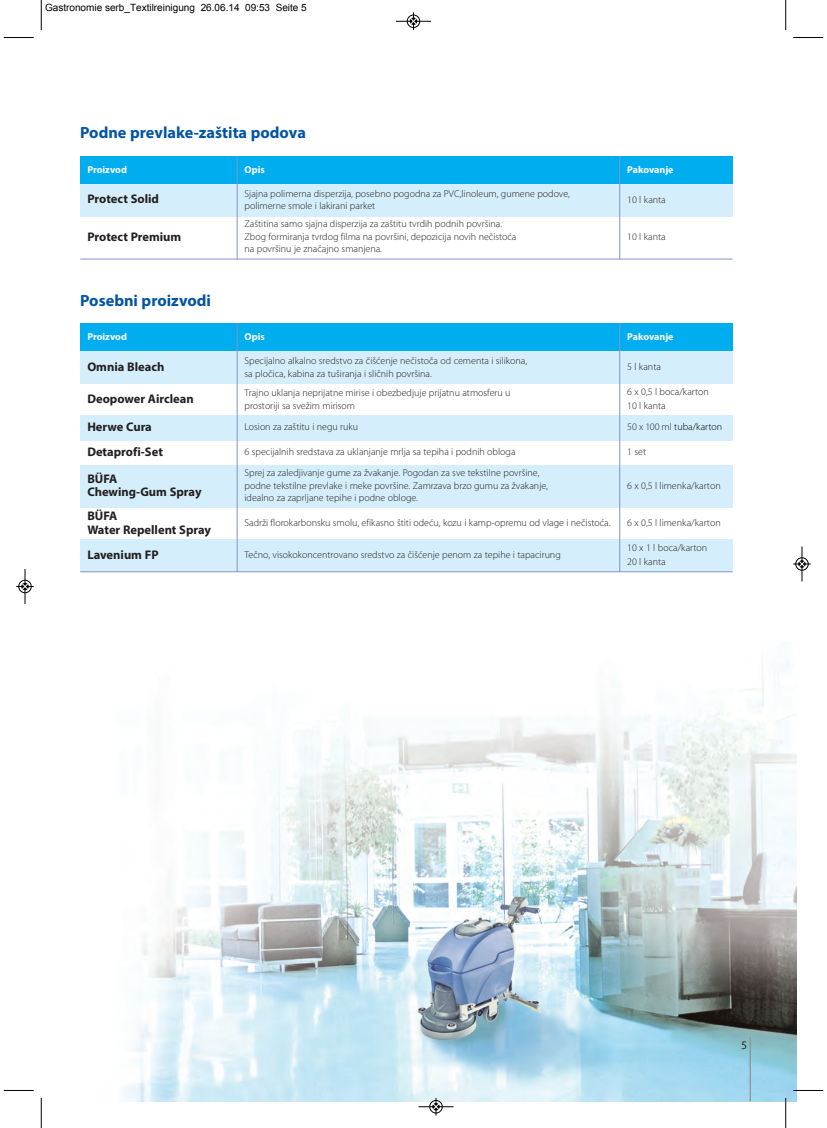
<style>
.page{position:relative;width:827px;height:1128px;background:#fff}
.page>*{position:absolute;margin:0;border:0;box-sizing:border-box;transform-origin:0 0}
.t1{font:700 16.25px "Myriad Pro";color:#0154a6}
.t2{font:700 12.5px/13.8px "Myriad Pro";color:#231f20}
.t3{font:300 11.25px "Myriad Pro";color:#231f20}
.t4{font:300 10px/12.5px "Myriad Pro";color:#231f20}
.t5{font:10px "Arial";color:#000}
.t6{font:700 10px "Myriad Pro";color:#fff}
.t7{font:300 10px "Myriad Pro";color:#000}
.s1{color:#231f20}
</style>
<div class="page">
<img style="left:31px;top:27px;width:765px;height:1073px">
<div style="left:80px;top:156px;width:157px;height:28px;background:#00aeef"></div>
<div style="left:237px;top:156px;width:382px;height:28px;background:#00aeef"></div>
<div style="left:619px;top:156px;width:113px;height:28px;background:#00aeef"></div>
<div style="left:80px;top:184px;width:652px;height:32px;background:#d4effb"></div>
<hr style="left:237px;top:156px;width:1px;height:103px;background:#8393ca">
<hr style="left:619px;top:156px;width:1px;height:103px;background:#8393ca">
<hr style="left:80px;top:259px;width:652px;height:1px;background:#8393ca">
<div style="left:80px;top:323px;width:157px;height:28px;background:#00aeef"></div>
<div style="left:237px;top:323px;width:382px;height:28px;background:#00aeef"></div>
<div style="left:619px;top:323px;width:113px;height:28px;background:#00aeef"></div>
<div style="left:80px;top:351px;width:652px;height:32px;background:#d4effb"></div>
<div style="left:80px;top:415px;width:652px;height:25px;background:#d4effb"></div>
<div style="left:80px;top:465px;width:652px;height:42px;background:#d4effb"></div>
<div style="left:80px;top:539px;width:652px;height:32px;background:#d4effb"></div>
<hr style="left:237px;top:323px;width:1px;height:249px;background:#8393ca">
<hr style="left:619px;top:323px;width:1px;height:249px;background:#8393ca">
<hr style="left:80px;top:571px;width:652px;height:1px;background:#8393ca">
<hr style="left:750px;top:1037px;width:1px;height:63px;background:#939598">
<hr style="left:4px;top:1089px;width:30px;height:1px;background:#fff">
<hr style="left:793px;top:1089px;width:30px;height:1px;background:#fff">
<hr style="left:41px;top:0;width:1px;height:30px;background:#000">
<hr style="left:4px;top:37px;width:30px;height:1px;background:#000">
<hr style="left:785px;top:0;width:1px;height:30px;background:#000">
<hr style="left:793px;top:37px;width:30px;height:1px;background:#000">
<hr style="left:41px;top:1097px;width:1px;height:30px;background:#000">
<hr style="left:4px;top:1090px;width:30px;height:1px;background:#000">
<hr style="left:785px;top:1097px;width:1px;height:30px;background:#000">
<hr style="left:793px;top:1090px;width:30px;height:1px;background:#000">
<hr style="left:396px;top:21px;width:35px;height:1px;background:#000">
<div style="left:407px;top:15px;width:13px;height:13px;border:1px solid #000;border-radius:50%"></div>
<div style="left:410px;top:18px;width:7px;height:7px;background:#000;border-radius:50%"></div>
<svg style="left:410px;top:12px;width:6px;height:18px"></svg>
<div style="left:429px;top:1099px;width:13px;height:14px;border:1px solid #fff;border-radius:50%"></div>
<hr style="left:418px;top:1106px;width:35px;height:1px;background:#000">
<div style="left:429px;top:1100px;width:13px;height:13px;border:1px solid #000;border-radius:50%"></div>
<svg style="left:433px;top:1097px;width:6px;height:18px"></svg>
<div style="left:18px;top:580px;width:14px;height:13px;border:1px solid #fff;border-radius:50%"></div>
<hr style="left:25px;top:569px;width:1px;height:35px;background:#000">
<div style="left:19px;top:580px;width:12px;height:13px;border:1px solid #000;border-radius:50%"></div>
<svg style="left:16px;top:583px;width:18px;height:6px"></svg>
<hr style="left:801px;top:546px;width:1px;height:35px;background:#000">
<div style="left:795px;top:557px;width:13px;height:13px;border:1px solid #000;border-radius:50%"></div>
<svg style="left:793px;top:560px;width:17px;height:7px"></svg>
<p class="t5" style="left:45px;top:1px;width:263px">Gastronomie serb_Textilreinigung 26.06.14 09:53 Seite 5</p>
<h1 class="t1" style="left:80px;top:122px;width:227px">Podne prevlake-zaštita podova</h1>
<p class="t6" style="left:87px;top:163px;width:41px">Proizvod</p>
<p class="t6" style="left:244px;top:163px;width:22px">Opis</p>
<p class="t6" style="left:627px;top:163px;width:48px">Pakovanje</p>
<p class="t2" style="left:87px;top:192px;width:73px">Protect Solid</p>
<p class="t4" style="left:244px;top:188px;width:327px">Sjajna polimerna disperzija, posebno pogodna za PVC,linoleum, gumene podove, polimerne smole i lakirani parket</p>
<p class="t4" style="left:627px;top:194px;width:40px">10 l kanta</p>
<p class="t2" style="left:87px;top:229px;width:95px">Protect Premium</p>
<p class="t4" style="left:244px;top:219px;width:273px">Zaštitina samo sjajna disperzija za zaštitu tvrdih podnih površina.<br>Zbog formiranja tvrdog filma na površini, depozicija novih nečistoća na površinu je značajno smanjena.</p>
<p class="t4" style="left:627px;top:231px;width:40px">10 l kanta</p>
<h1 class="t1" style="left:80px;top:290px;width:132px">Posebni proizvodi</h1>
<p class="t6" style="left:87px;top:330px;width:41px">Proizvod</p>
<p class="t6" style="left:244px;top:330px;width:22px">Opis</p>
<p class="t6" style="left:627px;top:330px;width:48px">Pakovanje</p>
<p class="t2" style="left:87px;top:359px;width:79px">Omnia Bleach</p>
<p class="t4" style="left:244px;top:355px;width:284px">Specijalno alkalno sredstvo za čišćenje nečistoča od cementa i silikona, sa pločica, kabina za tuširanja i sličnih površina.</p>
<p class="t4" style="left:627px;top:361px;width:35px">5 l kanta</p>
<p class="t2" style="left:87px;top:391px;width:108px">Deopower Airclean</p>
<p class="t4" style="left:244px;top:387px;width:267px">Trajno uklanja neprijatne mirise i obezbedjuje prijatnu atmosferu u prostoriji sa svežim mirisom</p>
<p class="t4" style="left:627px;top:386px;width:83px;line-height:13.8px">6 x 0,5 l boca/karton<br>10 l kanta</p>
<p class="t2" style="left:87px;top:419px;width:66px">Herwe Cura</p>
<p class="t4" style="left:244px;top:421px;width:115px">Losion za zaštitu i negu ruku</p>
<p class="t7" style="left:627px;top:423px;width:97px"><span class="s1">50 x 100 ml</span> tuba/karton</p>
<p class="t2" style="left:87px;top:444px;width:77px">Detaprofi-Set</p>
<p class="t4" style="left:244px;top:446px;width:272px">6 specijalnih sredstava za uklanjanje mrlja sa tepiha i podnih obloga</p>
<p class="t4" style="left:627px;top:446px;width:20px">1 set</p>
<p class="t2" style="left:87px;top:471px;width:116px">BÜFA<br>Chewing-Gum Spray</p>
<p class="t4" style="left:244px;top:467px;width:305px">Sprej za zaledjivanje gume za žvakanje. Pogodan za sve tekstilne površine, podne tekstilne prevlake i meke površine. Zamrzava brzo gumu za žvakanje, idealno za zaprljane tepihe i podne obloge.</p>
<p class="t4" style="left:627px;top:480px;width:95px">6 x 0,5 l limenka/karton</p>
<p class="t2" style="left:87px;top:508px;width:125px">BÜFA<br>Water Repellent Spray</p>
<p class="t4" style="left:244px;top:517px;width:367px">Sadrži florokarbonsku smolu, efikasno štiti odeću, kozu i kamp-opremu od vlage i nečistoća.</p>
<p class="t4" style="left:627px;top:517px;width:95px">6 x 0,5 l limenka/karton</p>
<p class="t2" style="left:87px;top:547px;width:73px">Lavenium FP</p>
<p class="t4" style="left:244px;top:549px;width:318px">Tečno, visokokoncentrovano sredstvo za čišćenje penom za tepihe i tapacirung</p>
<p class="t4" style="left:627px;top:541px;width:81px;line-height:13.8px">10 x 1 l boca/karton<br>20 l kanta</p>
<p class="t3" style="left:741px;top:1040px;width:7px">5</p>
</div>
